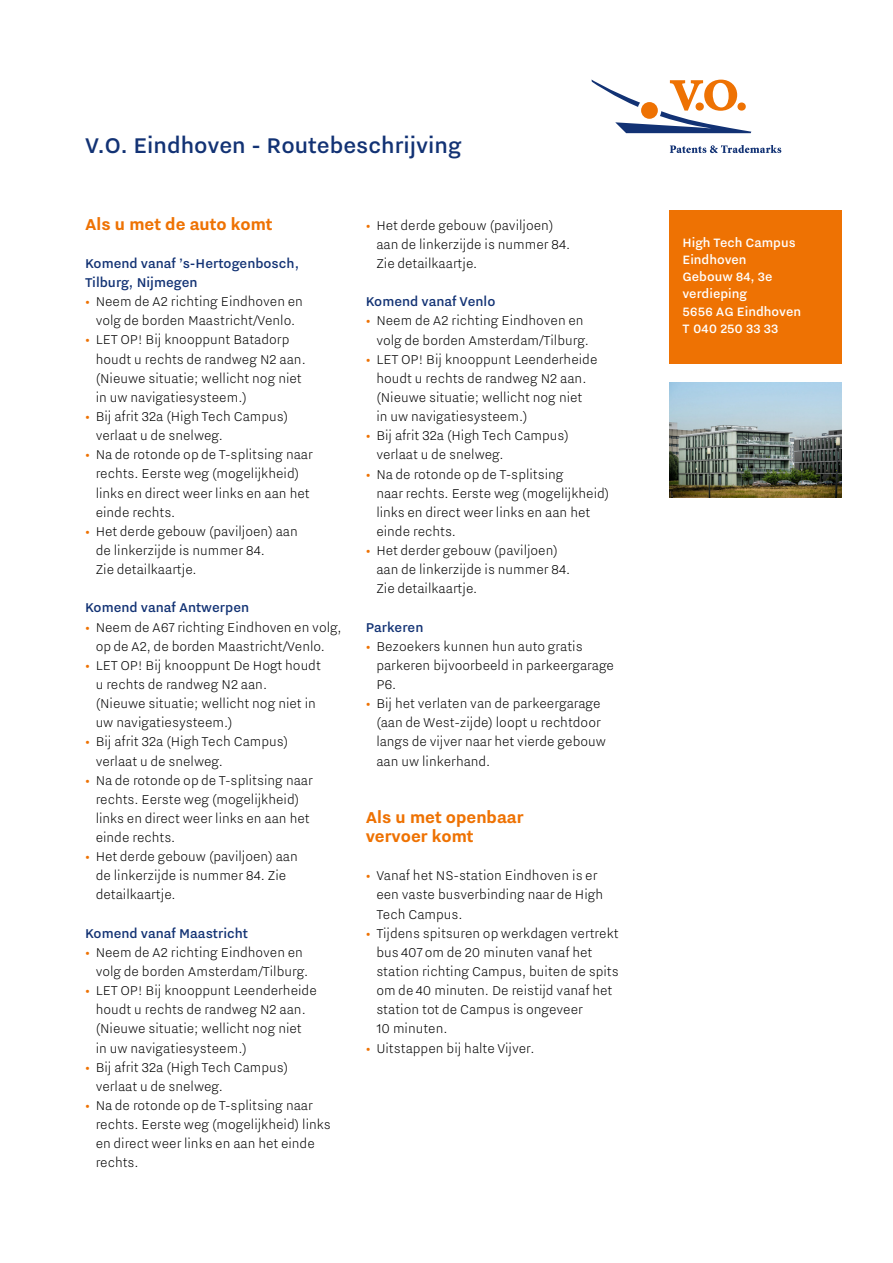
<style>
.page{position:relative;width:893px;height:1263px;background:#fff}
.page>*{position:absolute;margin:0;border:0;box-sizing:border-box;transform-origin:0 0}
.t1{font:500 26.25px "Nitti Grotesk";color:#123274}
.t2{font:700 19.5px/19.2px "Nitti Grotesk";color:#ee7203}
.t3{font:300 15.75px/19.2px "Nitti Grotesk";color:#000}
.t4{font:500 15.75px/19.2px "Nitti Grotesk";color:#123274}
.t5{font:500 15px/17.2px "Nitti Grotesk";color:#fff}
.s1{font-weight:700;color:#ee7203}
</style>
<div class="page">
<svg style="left:591px;top:80px;width:160px;height:53px"></svg>
<div style="left:737px;top:102px;width:9px;height:9px;background:#ee7203;border-radius:50%"></div>
<svg style="left:670px;top:145px;width:111px;height:8px"></svg>
<div style="left:670px;top:210px;width:172px;height:154px;background:#ee7203"></div>
<img style="left:670px;top:383px;width:172px;height:114px">
<h1 class="t1" style="left:85px;top:131px;width:378px">V.O. Eindhoven - Routebeschrijving</h1>
<p class="t2" style="left:85px;top:214px;width:189px">Als u met de auto komt</p>
<p class="t4" style="left:85px;top:253px;width:216px">Komend vanaf ’s-Hertogenbosch,<br>Tilburg, Nijmegen</p>
<p class="t3" style="left:85px;top:292px;width:219px;text-align:center"><span class="s1">•</span> Neem de A2 richting Eindhoven en volg de borden Maastricht/Venlo.</p>
<p class="t3" style="left:96px;top:330px;width:212px;text-indent:-11px"><span class="s1">•</span> LET OP! Bij knooppunt Batadorp houdt u rechts de randweg N2 aan. (Nieuwe situatie; wellicht nog niet in uw navigatiesysteem.)</p>
<p class="t3" style="left:96px;top:406px;width:194px;text-indent:-11px"><span class="s1">•</span> Bij afrit 32a (High Tech Campus) verlaat u de snelweg.</p>
<p class="t3" style="left:96px;top:445px;width:219px;text-indent:-11px"><span class="s1">•</span> Na de rotonde op de T-splitsing naar rechts. Eerste weg (mogelijkheid) links en direct weer links en aan het einde rechts.</p>
<p class="t3" style="left:96px;top:521px;width:204px;text-indent:-11px"><span class="s1">•</span> Het derde gebouw (paviljoen) aan de linkerzijde is nummer 84.<br>Zie detailkaartje.</p>
<p class="t4" style="left:85px;top:598px;width:166px">Komend vanaf Antwerpen</p>
<p class="t3" style="left:85px;top:617px;width:258px;text-align:center"><span class="s1">•</span> Neem de A67 richting Eindhoven en volg, op de A2, de borden Maastricht/Venlo.</p>
<p class="t3" style="left:96px;top:655px;width:227px;text-indent:-11px"><span class="s1">•</span> LET OP! Bij knooppunt De Hogt houdt u rechts de randweg N2 aan. (Nieuwe situatie; wellicht nog niet in uw navigatiesysteem.)</p>
<p class="t3" style="left:96px;top:732px;width:194px;text-indent:-11px"><span class="s1">•</span> Bij afrit 32a (High Tech Campus) verlaat u de snelweg.</p>
<p class="t3" style="left:96px;top:770px;width:219px;text-indent:-11px"><span class="s1">•</span> Na de rotonde op de T-splitsing naar rechts. Eerste weg (mogelijkheid) links en direct weer links en aan het einde rechts.</p>
<p class="t3" style="left:96px;top:846px;width:204px;text-indent:-11px"><span class="s1">•</span> Het derde gebouw (paviljoen) aan de linkerzijde is nummer 84. Zie detailkaartje.</p>
<p class="t4" style="left:85px;top:923px;width:165px">Komend vanaf Maastricht</p>
<p class="t3" style="left:96px;top:942px;width:214px;text-indent:-11px"><span class="s1">•</span> Neem de A2 richting Eindhoven en volg de borden Amsterdam/Tilburg.</p>
<p class="t3" style="left:96px;top:980px;width:223px;text-indent:-11px"><span class="s1">•</span> LET OP! Bij knooppunt Leenderheide houdt u rechts de randweg N2 aan. (Nieuwe situatie; wellicht nog niet in uw navigatiesysteem.)</p>
<p class="t3" style="left:96px;top:1057px;width:194px;text-indent:-11px"><span class="s1">•</span> Bij afrit 32a (High Tech Campus) verlaat u de snelweg.</p>
<p class="t3" style="left:96px;top:1095px;width:237px;text-indent:-11px"><span class="s1">•</span> Na de rotonde op de T-splitsing naar rechts. Eerste weg (mogelijkheid) links en direct weer links en aan het einde rechts.</p>
<p class="t3" style="left:376px;top:215px;width:195px;text-indent:-11px"><span class="s1">•</span> Het derde gebouw (paviljoen) aan de linkerzijde is nummer 84.<br>Zie detailkaartje.</p>
<p class="t4" style="left:366px;top:292px;width:131px">Komend vanaf Venlo</p>
<p class="t3" style="left:376px;top:311px;width:214px;text-indent:-11px"><span class="s1">•</span> Neem de A2 richting Eindhoven en volg de borden Amsterdam/Tilburg.</p>
<p class="t3" style="left:376px;top:349px;width:223px;text-indent:-11px"><span class="s1">•</span> LET OP! Bij knooppunt Leenderheide houdt u rechts de randweg N2 aan. (Nieuwe situatie; wellicht nog niet in uw navigatiesysteem.)</p>
<p class="t3" style="left:376px;top:426px;width:194px;text-indent:-11px"><span class="s1">•</span> Bij afrit 32a (High Tech Campus) verlaat u de snelweg.</p>
<p class="t3" style="left:376px;top:464px;width:234px;text-indent:-11px"><span class="s1">•</span> Na de rotonde op de T-splitsing<br>naar rechts. Eerste weg (mogelijkheid) links en direct weer links en aan het einde rechts.</p>
<p class="t3" style="left:376px;top:540px;width:195px;text-indent:-11px"><span class="s1">•</span> Het derder gebouw (paviljoen) aan de linkerzijde is nummer 84.<br>Zie detailkaartje.</p>
<p class="t4" style="left:366px;top:617px;width:59px">Parkeren</p>
<p class="t3" style="left:376px;top:636px;width:239px;text-indent:-11px"><span class="s1">•</span> Bezoekers kunnen hun auto gratis parkeren bijvoorbeeld in parkeergarage<br>P6.</p>
<p class="t3" style="left:376px;top:693px;width:231px;text-indent:-11px"><span class="s1">•</span> Bij het verlaten van de parkeergarage (aan de West-zijde) loopt u rechtdoor langs de vijver naar het vierde gebouw aan uw linkerhand.</p>
<p class="t2" style="left:366px;top:807px;width:159px">Als u met openbaar vervoer komt</p>
<p class="t3" style="left:376px;top:866px;width:228px;text-indent:-11px"><span class="s1">•</span> Vanaf het NS-station Eindhoven is er een vaste busverbinding naar de High<br>Tech Campus.</p>
<p class="t3" style="left:376px;top:923px;width:244px;text-indent:-11px"><span class="s1">•</span> Tijdens spitsuren op werkdagen vertrekt bus 407 om de 20 minuten vanaf het station richting Campus, buiten de spits om de 40 minuten. De reistijd vanaf het station tot de Campus is ongeveer<br>10 minuten.</p>
<p class="t3" style="left:366px;top:1038px;width:170px"><span class="s1">•</span> Uitstappen bij halte Vijver.</p>
<p class="t5" style="left:682px;top:233px;width:120px">High Tech Campus<br>Eindhoven<br>Gebouw 84, 3e verdieping<br>5656 AG Eindhoven<br>T 040 250 33 33</p>
</div>
